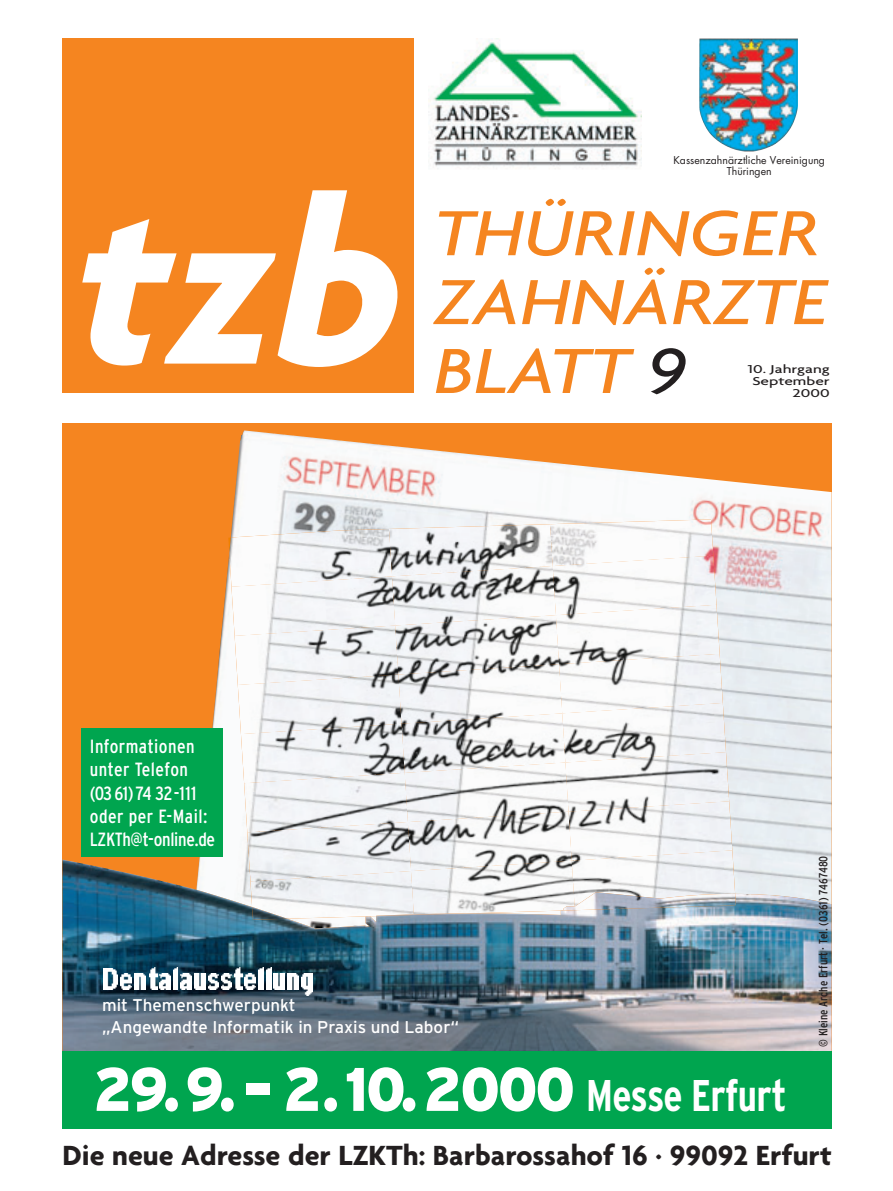
<style>
.page{position:relative;width:893px;height:1191px;background:#fff}
.page>*{position:absolute;margin:0;border:0;box-sizing:border-box;transform-origin:0 0}
.t1{font:italic 700 243.3px "Agenda";color:#fff}
.t2{font:italic 500 68.85px/68.8px "Agenda";color:#f58520;scale:1.11 1}
.t3{font:900 61.35px "Interstate";letter-spacing:-.035em;color:#fff;scale:.9 1}
.t4{font:700 30px "Agenda";color:#231f20}
.t5{font:condensed 19.05px/23.4px "Interstate";letter-spacing:.025em;color:#fff}
.t6{font:16.95px/21.8px "Interstate";color:#fff}
.t7{font:500 12.3px/12.3px "Agenda";color:#231f20;text-align:right;scale:1.41 1}
.t8{font:condensed 12px "Interstate";color:#231f20}
.t9{font:10.5px/11.6px "Futura";color:#231f20;text-align:center}
.s1{color:#231f20}
.s2{font-weight:700;font-stretch:condensed;font-size:44.25px}
</style>
<div class="page">
<div style="left:62px;top:38px;width:352px;height:355px;background:#f58520"></div>
<img style="left:429px;top:38px;width:212px;height:131px">
<img style="left:699px;top:38px;width:99px;height:113px">
<img style="left:699px;top:39px;width:36px;height:111px">
<div style="left:62px;top:422px;width:770px;height:702px;background:#f58520"></div>
<img style="left:168px;top:430px;width:664px;height:429px">
<img style="left:62px;top:859px;width:770px;height:192px">
<img style="left:228px;top:537px;width:1px;height:16px">
<img style="left:229px;top:529px;width:160px;height:58px">
<img style="left:389px;top:524px;width:161px;height:52px">
<img style="left:550px;top:519px;width:163px;height:47px">
<img style="left:231px;top:576px;width:161px;height:60px">
<img style="left:392px;top:566px;width:161px;height:59px">
<img style="left:553px;top:555px;width:163px;height:60px">
<img style="left:235px;top:625px;width:160px;height:60px">
<img style="left:395px;top:615px;width:161px;height:59px">
<img style="left:556px;top:604px;width:164px;height:60px">
<img style="left:238px;top:674px;width:160px;height:60px">
<img style="left:398px;top:664px;width:161px;height:59px">
<img style="left:559px;top:654px;width:164px;height:59px">
<img style="left:241px;top:723px;width:160px;height:60px">
<img style="left:401px;top:713px;width:161px;height:59px">
<img style="left:562px;top:703px;width:164px;height:59px">
<img style="left:244px;top:772px;width:161px;height:60px">
<img style="left:405px;top:762px;width:160px;height:60px">
<img style="left:565px;top:752px;width:164px;height:59px">
<img style="left:247px;top:822px;width:161px;height:59px">
<img style="left:408px;top:811px;width:160px;height:60px">
<img style="left:568px;top:801px;width:164px;height:59px">
<img style="left:250px;top:871px;width:164px;height:47px">
<img style="left:411px;top:860px;width:164px;height:54px">
<img style="left:572px;top:850px;width:163px;height:42px">
<img style="left:252px;top:907px;width:35px;height:12px">
<img style="left:366px;top:913px;width:100px;height:3px">
<img style="left:561px;top:892px;width:175px;height:18px">
<div style="left:82px;top:727px;width:141px;height:129px;background:#00a54f"></div>
<img style="left:103px;top:969px;width:15px;height:20px">
<img style="left:120px;top:973px;width:11px;height:16px">
<img style="left:135px;top:973px;width:11px;height:16px">
<img style="left:149px;top:967px;width:9px;height:22px">
<img style="left:159px;top:973px;width:11px;height:16px">
<img style="left:173px;top:967px;width:5px;height:22px">
<img style="left:181px;top:973px;width:11px;height:16px">
<img style="left:195px;top:973px;width:11px;height:16px">
<img style="left:209px;top:973px;width:10px;height:16px">
<img style="left:221px;top:973px;width:10px;height:16px">
<img style="left:234px;top:967px;width:9px;height:22px">
<img style="left:244px;top:973px;width:11px;height:16px">
<img style="left:259px;top:967px;width:4px;height:22px">
<img style="left:266px;top:967px;width:5px;height:22px">
<img style="left:274px;top:973px;width:11px;height:16px">
<img style="left:288px;top:973px;width:11px;height:16px">
<img style="left:302px;top:973px;width:11px;height:22px">
<div style="left:62px;top:1051px;width:770px;height:77px;background:#00a54f"></div>
<p class="t9" style="left:674px;top:155px;width:153px">Kassenzahnärztliche Vereinigung<br>Thüringen</p>
<h1 class="t1" style="left:63px;top:137px;width:368px">tzb</h1>
<h2 class="t2" style="left:434px;top:197px;width:356px">THÜRINGER<br>ZAHNÄRZTE<br>BLATT <span class="s1">9</span></h2>
<p class="t7" style="left:747px;top:362px;width:60px">10. Jahrgang<br>September<br>2000</p>
<p class="t5" style="left:90px;top:734px;width:127px">Informationen unter Telefon<br>(03 61)74 32-111 oder per E-Mail:<br>LZKTh@t-online.de</p>
<p class="t6" style="left:102px;top:994px;width:358px">mit Themenschwerpunkt<br>„Angewandte Informatik in Praxis und Labor“</p>
<h3 class="t3" style="left:94px;top:1053px;width:772px">29.9.– 2.10.2000 <span class="s2">Messe Erfurt</span></h3>
<p class="t8" style="left:816px;top:1046px;width:193px;rotate:-90deg">© Kleine Arche Erfurt · Tel. (0361) 7467480</p>
<h3 class="t4" style="left:62px;top:1137px;width:771px">Die neue Adresse der LZKTh: Barbarossahof 16 · 99092 Erfurt</h3>
</div>
